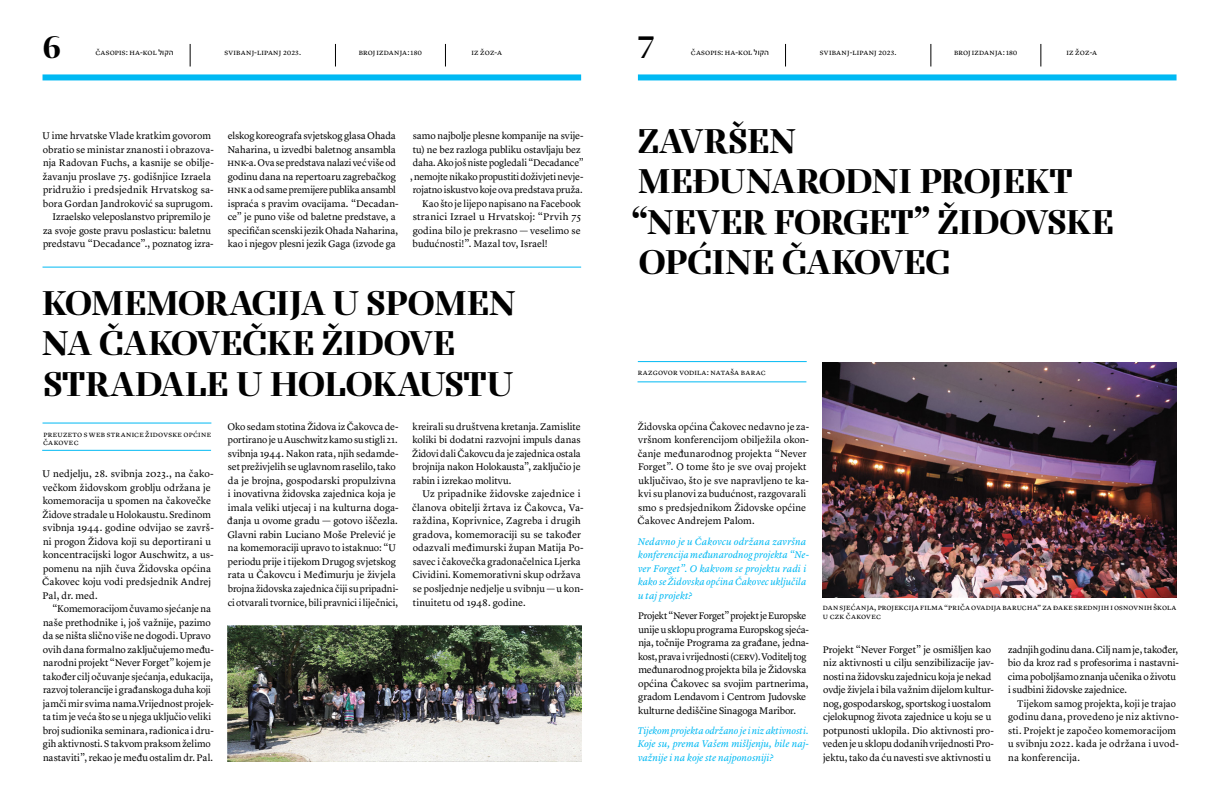
<style>
.page{position:relative;width:1219px;height:806px;background:#fff}
.page>*{position:absolute;margin:0;border:0;box-sizing:border-box;transform-origin:0 0}
.t1{font:500 40px "Marlene High";color:#000}
.t2{font:34px/40.5px "Marlene High Bld";letter-spacing:.005em;color:#000}
.t3{font:10px/13.5px "Lyon Text";color:#000}
.t4{font:italic 10px/13.5px "Lyon Text";letter-spacing:.01em;color:#00b9f3}
.t5{font:10px/13.5px "Lyon Text";letter-spacing:.02em;color:#000}
.t6{font:8px/8.8px "Lyon Text";letter-spacing:.03em;color:#000}
.t7{font:8px "Lyon Text";letter-spacing:.005em;color:#000}
.s1{font-family:"Arial"}
</style>
<div class="page">
<div style="left:43px;top:74px;width:538px;height:6px;background:#00b9f3"></div>
<div style="left:638px;top:74px;width:538px;height:6px;background:#00b9f3"></div>
<svg style="left:190px;top:44px;width:1px;height:22px"></svg>
<svg style="left:785px;top:44px;width:1px;height:22px"></svg>
<svg style="left:335px;top:44px;width:1px;height:22px"></svg>
<svg style="left:931px;top:44px;width:1px;height:22px"></svg>
<svg style="left:445px;top:44px;width:1px;height:22px"></svg>
<svg style="left:1041px;top:44px;width:1px;height:22px"></svg>
<hr style="left:43px;top:422px;width:168px;height:1px;background:#00b9f3">
<hr style="left:42px;top:450px;width:169px;height:1px;background:#00b9f3">
<hr style="left:638px;top:361px;width:169px;height:1px;background:#00b9f3">
<hr style="left:637px;top:381px;width:169px;height:1px;background:#00b9f3">
<img style="left:227px;top:625px;width:354px;height:136px">
<img style="left:823px;top:362px;width:353px;height:235px">
<hr style="left:43px;top:266px;width:538px;height:1px;background:#00b9f3">
<h1 class="t1" style="left:42px;top:19px;width:20px">6</h1>
<p class="t6" style="left:95px;top:47px;width:80px">ČASOPIS: HA-KOL <span class="s1">הקול</span></p>
<p class="t6" style="left:225px;top:47px;width:78px">svibanj-lipanj 2023.</p>
<p class="t6" style="left:359px;top:48px;width:65px">broj izdanja: 180</p>
<p class="t6" style="left:471px;top:47px;width:32px">iz žoz-a</p>
<p class="t3" style="left:43px;top:128px;width:173px;text-align:right">U ime hrvatske Vlade kratkim govorom obratio se ministar znanosti i obrazova&shy;nja Radovan Fuchs, a kasnije se obilje&shy;žavanju proslave 75. godišnjice Izraela pridružio i predsjednik Hrvatskog sa&shy;bora Gordan Jandroković sa suprugom.<br>Izraelsko veleposlanstvo pripremilo je<br>za svoje goste pravu poslasticu: baletnu predstavu “Decadance”., poznatog izra-</p>
<p class="t3" style="left:227px;top:128px;width:173px">elskog koreografa svjetskog glasa Ohada Naharina, u izvedbi baletnog ansambla HNK-a. Ova se predstava nalazi već više od godinu dana na repertoaru zagrebačkog HNK a od same premijere publika ansambl ispraća s pravim ovacijama. “Decadan&shy;ce” je puno više od baletne predstave, a specifičan scenski jezik Ohada Naharina, kao i njegov plesni jezik Gaga (izvode ga</p>
<p class="t3" style="left:413px;top:128px;width:172px">samo najbolje plesne kompanije na svije-</p>
<p class="t3" style="left:413px;top:142px;width:169px">tu) ne bez razloga publiku ostavljaju bez</p>
<p class="t3" style="left:413px;top:155px;width:173px">daha. Ako još niste pogledali “Decadance”</p>
<p class="t3" style="left:410px;top:169px;width:175px">, nemojte nikako propustiti doživjeti nevje-</p>
<p class="t3" style="left:413px;top:182px;width:171px">rojatno iskustvo koje ova predstava pruža.</p>
<p class="t3" style="left:422px;top:196px;width:160px">Kao što je lijepo napisano na Facebook</p>
<p class="t3" style="left:413px;top:209px;width:170px">stranici Izrael u Hrvatskoj: “Prvih 75</p>
<p class="t3" style="left:413px;top:223px;width:170px">godina bilo je prekrasno — veselimo se</p>
<p class="t3" style="left:413px;top:236px;width:137px">budućnosti!”. Mazal tov, Israel!</p>
<h2 class="t2" style="left:42px;top:283px;width:475px">KOMEMORACIJA U SPOMEN<br>NA ČAKOVEČKE ŽIDOVE<br>STRADALE U HOLOKAUSTU</h2>
<p class="t6" style="left:43px;top:428px;width:170px">Preuzeto s web stranice Židovske općine<br>Čakovec</p>
<p class="t3" style="left:42px;top:466px;width:173px">U nedjelju, 28. svibnja 2023., na čako&shy;večkom židovskom groblju održana je komemoracija u spomen na čakovečke Židove stradale u Holokaustu. Sredinom svibnja 1944. godine odvijao se završ&shy;ni progon Židova koji su deportirani u koncentracijski logor Auschwitz, a us&shy;pomenu na njih čuva Židovska općina Čakovec koju vodi predsjednik Andrej Pal, dr. med.</p>
<p class="t3" style="left:43px;top:601px;width:172px;text-indent:10px">“Komemoracijom čuvamo sjećanje na naše prethodnike i, još važnije, pazimo da se ništa slično više ne dogodi. Upravo ovih dana formalno zaključujemo među&shy;narodni projekt “Never Forget” kojem je također cilj očuvanje sjećanja, edukacija, razvoj tolerancije i građanskoga duha koji jamči mir svima nama.Vrijednost projek&shy;ta tim je veća što se u njega uključio veliki broj sudionika seminara, radionica i dru&shy;gih aktivnosti. S takvom praksom želimo nastaviti”, rekao je među ostalim dr. Pal.</p>
<p class="t3" style="left:227px;top:418px;width:173px">Oko sedam stotina Židova iz Čakovca de&shy;portirano je u Auschwitz kamo su stigli 21. svibnja 1944. Nakon rata, njih sedamde&shy;set preživjelih se uglavnom raselilo, tako da je brojna, gospodarski propulzivna i inovativna židovska zajednica koja je imala veliki utjecaj i na kulturna doga&shy;đanja u ovome gradu — gotovo iščezla.<br>Glavni rabin Luciano Moše Prelević je na komemoraciji upravo to istaknuo: “U periodu prije i tijekom Drugog svjetskog rata u Čakovcu i Međimurju je živjela brojna židovska zajednica čiji su pripadni&shy;ci otvarali tvornice, bili pravnici i liječnici,</p>
<p class="t3" style="left:412px;top:418px;width:170px;text-align:justify">kreirali su društvena kretanja. Zamislite koliki bi dodatni razvojni impuls danas Židovi dali Čakovcu da je zajednica ostala brojnija nakon Holokausta”, zaključio je rabin i izrekao molitvu.</p>
<p class="t3" style="left:412px;top:486px;width:173px;text-indent:10px">Uz pripadnike židovske zajednice i članova obitelji žrtava iz Čakovca, Va&shy;raždina, Koprivnice, Zagreba i drugih gradova, komemoraciji su se također odazvali međimurski župan Matija Po&shy;savec i čakovečka gradonačelnica Ljerka Cividini. Komemorativni skup održava se posljednje nedjelje u svibnju — u kon&shy;tinuitetu od 1948. godine.</p>
<h1 class="t1" style="left:638px;top:19px;width:18px">7</h1>
<p class="t6" style="left:691px;top:47px;width:80px">ČASOPIS: HA-KOL <span class="s1">הקול</span></p>
<p class="t6" style="left:820px;top:48px;width:78px">svibanj-lipanj 2023.</p>
<p class="t6" style="left:954px;top:47px;width:65px">broj izdanja: 180</p>
<p class="t6" style="left:1066px;top:47px;width:32px">iz žoz-a</p>
<h2 class="t2" style="left:631px;top:121px;width:484px">ZAVRŠEN<br>MEĐUNARODNI PROJEKT “NEVER FORGET” ŽIDOVSKE<br>OPĆINE ČAKOVEC</h2>
<p class="t7" style="left:638px;top:366px;width:128px">Razgovor vodila: Nataša Barac</p>
<p class="t3" style="left:638px;top:418px;width:173px">Židovska općina Čakovec nedavno je za&shy;vršnom konferencijom obilježila okon&shy;čanje međunarodnog projekta “Never Forget”. O tome što je sve ovaj projekt uključivao, što je sve napravljeno te ka&shy;kvi su planovi za budućnost, razgovarali smo s predsjednikom Židovske općine Čakovec Andrejem Palom.</p>
<p class="t4" style="left:638px;top:533px;width:173px">Nedavno je u Čakovcu održana završna konferencija međunarodnog projekta “Ne&shy;ver Forget”. O kakvom se projektu radi i kako se Židovska općina Čakovec uključila u taj projekt?</p>
<p class="t3" style="left:638px;top:607px;width:173px">Projekt “Never Forget” projekt je Europske unije u sklopu programa Europskog sjeća&shy;nja, točnije Programa za građane, jedna&shy;kost, prava i vrijednosti (CERV). Voditelj tog međunarodnog projekta bila je Židovska općina Čakovec sa svojim partnerima, gradom Lendavom i Centrom Judovske kulturne dediščine Sinagoga Maribor.</p>
<p class="t4" style="left:637px;top:722px;width:173px;text-align:justify">Tijekom projekta održano je i niz aktivnosti.<br>Koje su, prema Vašem mišljenju, bile naj&shy;važnije i na koje ste najponosniji?</p>
<p class="t6" style="left:823px;top:602px;width:355px">Dan sjećanja, projekcija filma “Priča Ovadija Barucha” za đake srednjih i osnovnih škola u CZK Čakovec</p>
<p class="t3" style="left:823px;top:641px;width:173px">Projekt “Never Forget” je osmišljen kao niz aktivnosti u cilju senzibilizacije jav&shy;nosti na židovsku zajednicu koja je nekad ovdje živjela i bila važnim dijelom kultur&shy;nog, gospodarskog, sportskog i uostalom cjelokupnog života zajednice u koju se u potpunosti uklopila. Dio aktivnosti pro&shy;veden je u sklopu dodanih vrijednosti Pro&shy;jektu, tako da ću navesti sve aktivnosti u</p>
<p class="t3" style="left:1008px;top:641px;width:172px">zadnjih godinu dana. Cilj nam je, također, bio da kroz rad s profesorima i nastavni&shy;cima poboljšamo znanja učenika o životu i sudbini židovske zajednice.</p>
<p class="t5" style="left:1008px;top:695px;width:172px;text-indent:9px">Tijekom samog projekta, koji je trajao godinu dana, provedeno je niz aktivno&shy;sti. Projekt je započeo komemoracijom u svibnju 2022. kada je održana i uvod&shy;na konferencija.</p>
</div>
